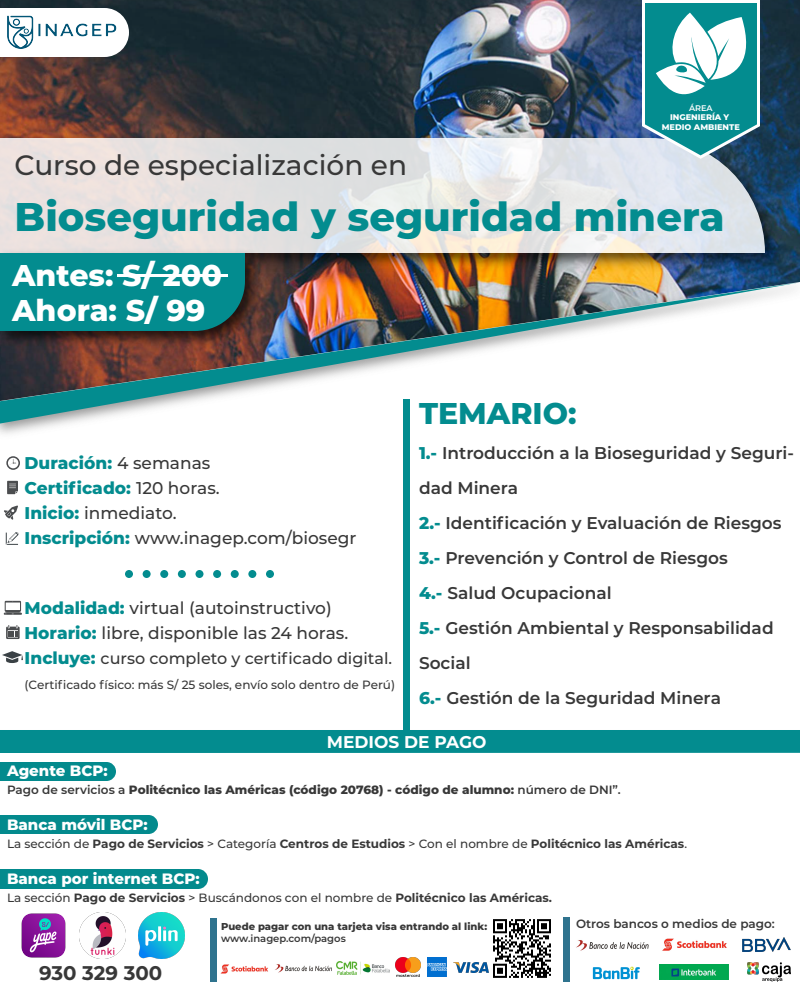
<style>
.page{position:relative;width:800px;height:986px;background:#fff}
.page>*{position:absolute;margin:0;border:0;box-sizing:border-box;transform-origin:0 0}
.t1{font:800 40px "Montserrat";color:#038c8f}
.t2{font:800 30px/35px "Montserrat";color:#fff}
.t3{font:800 30px "Montserrat";color:#038c8f}
.t4{font:500 28px "Montserrat";color:#383838}
.t5{font:700 19.8px "Montserrat";color:#383838}
.t6{font:600 17px/35px "Montserrat";color:#383838}
.t7{font:500 17px/25px "Montserrat";color:#383838}
.t8{font:700 17px "Montserrat";color:#fff}
.t9{font:500 16px "Montserrat";color:#383838}
.t10{font:800 15px "Montserrat";color:#fff}
.t11{font:700 12px "Montserrat";color:#383838}
.t12{font:800 12px "Montserrat";color:#383838}
.t13{font:500 12px "Montserrat";color:#383838}
.t14{font:600 12px "Montserrat";color:#383838}
.t15{font:800 10px "Montserrat";color:#383838}
.t16{font:600 10px "Montserrat";color:#383838}
.t17{font:800 8.2px/9.8px "Montserrat";color:#fff;text-align:center}
.t18{font:600 8.2px "Montserrat";color:#fff}
.s1{font-weight:800;color:#038c8f}
.s2{font-weight:800;font-size:17px;color:#038c8f}
.s3{font-weight:600}
.s4{font-weight:500}
</style>
<div class="page">
<img style="left:0;top:0;width:800px;height:272px">
<img style="left:0;top:272px;width:800px;height:162px">
<img style="left:0;top:282px;width:800px;height:142px">
<svg style="left:124px;top:8px;width:5px;height:49px"></svg>
<img style="left:0;top:0;width:124px;height:94px">
<img style="left:0;top:130px;width:787px;height:145px">
<svg style="left:0;top:138px;width:765px;height:115px;background:#e1e1e2"></svg>
<div style="left:403px;top:399px;width:7px;height:331px;background:#038c8f"></div>
<div style="left:125px;top:570px;width:8px;height:8px;background:#038c8f;border-radius:50%"></div>
<div style="left:143px;top:570px;width:8px;height:8px;background:#038c8f;border-radius:50%"></div>
<div style="left:160px;top:570px;width:8px;height:8px;background:#038c8f;border-radius:50%"></div>
<div style="left:178px;top:570px;width:8px;height:8px;background:#038c8f;border-radius:50%"></div>
<div style="left:196px;top:570px;width:8px;height:8px;background:#038c8f;border-radius:50%"></div>
<div style="left:231px;top:570px;width:8px;height:8px;background:#038c8f;border-radius:50%"></div>
<div style="left:248px;top:570px;width:8px;height:8px;background:#038c8f;border-radius:50%"></div>
<div style="left:266px;top:570px;width:8px;height:8px;background:#038c8f;border-radius:50%"></div>
<div style="left:213px;top:570px;width:8px;height:8px;background:#038c8f;border-radius:50%"></div>
<div style="left:0;top:730px;width:800px;height:23px;background:#038c8f"></div>
<img style="left:0;top:245px;width:267px;height:108px">
<div style="left:0;top:253px;width:245px;height:78px;background:#038c8f"></div>
<hr style="left:117px;top:274px;width:111px;height:3px;background:#fff">
<svg style="left:6px;top:456px;width:14px;height:14px"></svg>
<svg style="left:7px;top:481px;width:11px;height:13px"></svg>
<svg style="left:4px;top:506px;width:14px;height:14px"></svg>
<svg style="left:6px;top:532px;width:13px;height:13px"></svg>
<svg style="left:4px;top:601px;width:18px;height:14px"></svg>
<svg style="left:6px;top:625px;width:14px;height:14px"></svg>
<svg style="left:2px;top:651px;width:21px;height:12px"></svg>
<svg style="left:642px;top:0;width:118px;height:159px"></svg>
<div style="left:0;top:762px;width:116px;height:19px;background:#038a8d"></div>
<div style="left:0;top:815px;width:158px;height:19px;background:#038a8d"></div>
<div style="left:0;top:869px;width:208px;height:20px;background:#038a8d"></div>
<img style="left:488px;top:919px;width:63px;height:59px">
<img style="left:395px;top:957px;width:25px;height:20px">
<img style="left:427px;top:957px;width:19px;height:19px">
<div style="left:210px;top:918px;width:7px;height:64px;background:#2f738e"></div>
<div style="left:563px;top:917px;width:7px;height:65px;background:#2f738e"></div>
<img style="left:220px;top:964px;width:48px;height:10px">
<img style="left:275px;top:964px;width:57px;height:9px">
<img style="left:337px;top:961px;width:53px;height:14px">
<img style="left:453px;top:962px;width:35px;height:11px">
<img style="left:660px;top:965px;width:68px;height:14px">
<img style="left:662px;top:938px;width:65px;height:13px">
<img style="left:743px;top:938px;width:47px;height:14px">
<img style="left:576px;top:940px;width:73px;height:11px">
<img style="left:592px;top:966px;width:48px;height:14px">
<img style="left:748px;top:963px;width:42px;height:18px">
<img style="left:21px;top:913px;width:45px;height:45px">
<img style="left:138px;top:912px;width:47px;height:47px">
<img style="left:79px;top:912px;width:47px;height:47px">
<p class="t18" style="left:689px;top:102px;width:25px">ÁREA</p>
<p class="t17" style="left:662px;top:112px;width:80px">INGENIERÍA Y<br>MEDIO AMBIENTE</p>
<h3 class="t4" style="left:15px;top:145px;width:394px">Curso de especialización en</h3>
<h1 class="t1" style="left:15px;top:187px;width:712px">Bioseguridad y seguridad minera</h1>
<h2 class="t2" style="left:12px;top:256px;width:211px">Antes: S/ 200<br>Ahora: S/ 99</h2>
<h2 class="t3" style="left:419px;top:392px;width:159px">TEMARIO:</h2>
<p class="t6" style="left:419px;top:435px;width:376px"><span class="s1">1.-</span> Introducción a la Bioseguridad y Seguri&shy;dad Minera<br><span class="s1">2.-</span> Identificación y Evaluación de Riesgos<br><span class="s1">3.-</span> Prevención y Control de Riesgos<br><span class="s1">4.-</span> Salud Ocupacional<br><span class="s1">5.-</span> Gestión Ambiental y Responsabilidad<br>Social<br><span class="s1">6.-</span> Gestión de la Seguridad Minera</p>
<p class="t8" style="left:327px;top:729px;width:161px">MEDIOS DE PAGO</p>
<p class="t7" style="left:25px;top:449px;width:333px"><span class="s1">Duración:</span> 4 semanas<br><span class="s1">Certificado:</span> 120 horas.<br><span class="s1">Inicio:</span> inmediato.<br><span class="s1">Inscripción:</span> www.inagep.com/biosegr</p>
<p class="t7" style="left:25px;top:595px;width:325px"><span class="s1">Modalidad:</span> virtual (autoinstructivo)<br><span class="s1">Horario:</span> libre, disponible las 24 horas.</p>
<p class="t9" style="left:25px;top:647px;width:369px"><span class="s2">Incluye:</span> curso completo y certificado digital.</p>
<p class="t13" style="left:25px;top:676px;width:372px">(Certificado físico: más S/ 25 soles, envío solo dentro de Perú)</p>
<p class="t10" style="left:7px;top:760px;width:102px">Agente BCP:</p>
<p class="t12" style="left:7px;top:781px;width:615px"><span class="s3">Pago de servicios a</span> Politécnico las Américas (código 20768) - código de alumno: <span class="s3">número de DNI”.</span></p>
<p class="t10" style="left:7px;top:814px;width:142px">Banca móvil BCP:</p>
<p class="t11" style="left:7px;top:835px;width:682px"><span class="s4">La sección de</span> Pago de Servicios <span class="s4">&gt; Categoría</span> Centros de Estudios <span class="s4">&gt; Con el nombre de</span> Politécnico las Américas<span class="s4">.</span></p>
<p class="t10" style="left:7px;top:868px;width:194px">Banca por internet BCP:</p>
<p class="t11" style="left:7px;top:889px;width:547px"><span class="s4">La sección</span> Pago de Servicios <span class="s4">&gt; Buscándonos con el nombre de</span> Politécnico las Américas.</p>
<p class="t14" style="left:576px;top:916px;width:200px">Otros bancos o medios de pago:</p>
<p class="t15" style="left:221px;top:920px;width:268px">Puede pagar con una tarjeta visa entrando al link:</p>
<p class="t16" style="left:221px;top:932px;width:126px">www.inagep.com/pagos</p>
<p class="t5" style="left:39px;top:959px;width:125px">930 329 300</p>
</div>
